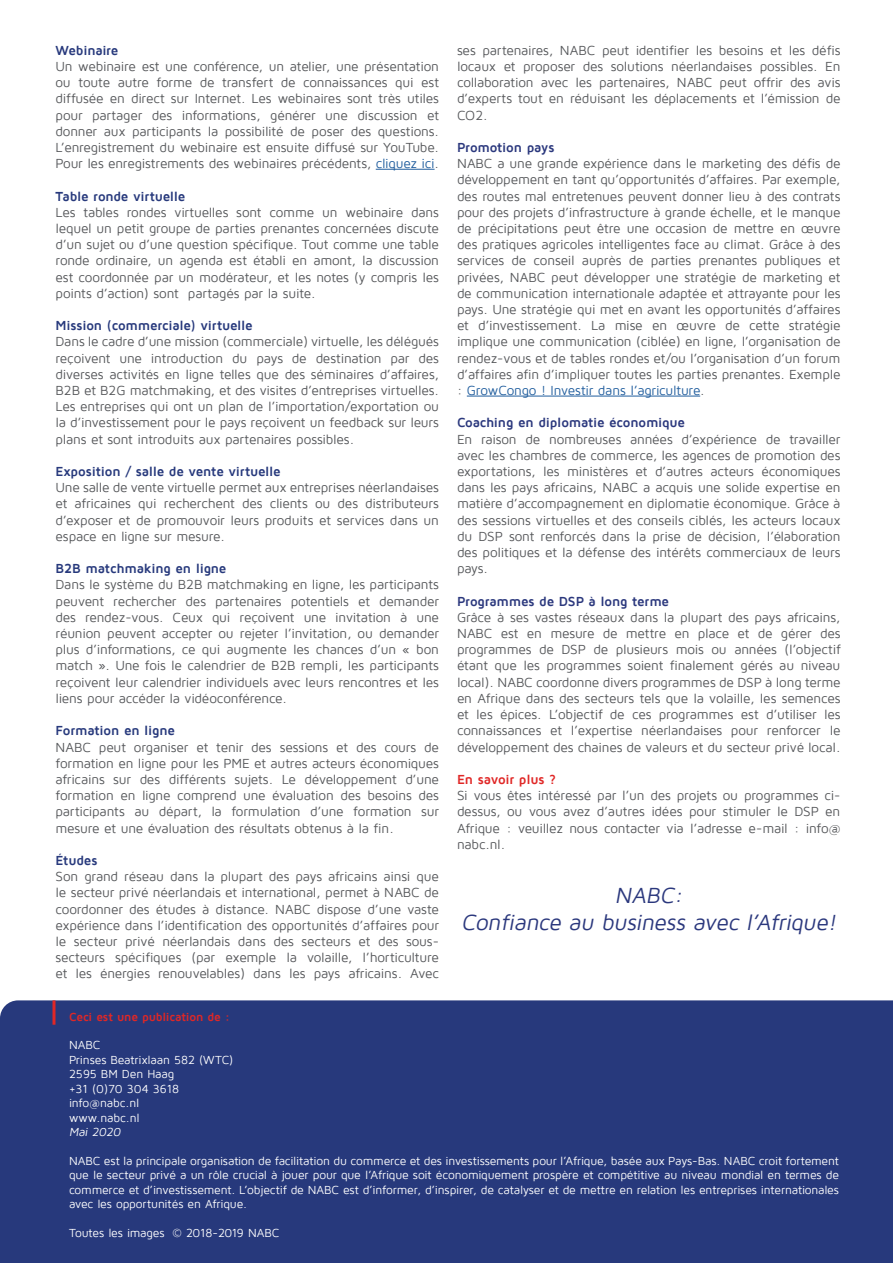
<style>
.page{position:relative;width:893px;height:1263px;background:#fff}
.page>*{position:absolute;margin:0;border:0;box-sizing:border-box;transform-origin:0 0}
.t1{font:italic 22.5px/27px "Maven Pro";color:#2b387d;text-align:center}
.t2{font:13.5px/16.2px "Maven Pro";letter-spacing:-.015em;color:#55575a;text-align:justify}
.t3{font:700 13.5px "Maven Pro";letter-spacing:-.015em;color:#27397c}
.t4{font:700 13.5px "Maven Pro";letter-spacing:-.015em;color:#2b387d}
.t5{font:700 13.5px "Maven Pro";letter-spacing:-.02em;color:#e02726}
.t6{font:12px/14.4px "Maven Pro";letter-spacing:-.015em;color:#fff}
.t7{font:700 12px "Maven Pro";letter-spacing:-.015em;color:#e02726}
.t8{font:italic 12px "Maven Pro";color:#fff}
.s1{color:#215e9e}
</style>
<div class="page">
<hr style="left:376px;top:169px;width:59px;height:1px;background:#215e9e">
<hr style="left:467px;top:396px;width:233px;height:1px;background:#215e9e">
<div style="left:0;top:1000px;width:893px;height:263px;background:#27397c"></div>
<svg style="left:52px;top:1000px;width:4px;height:25px"></svg>
<p class="t3" style="left:56px;top:43px;width:65px">Webinaire</p>
<p class="t2" style="left:56px;top:59px;width:385px">Un webinaire est une conférence, un atelier, une présentation ou toute autre forme de transfert de connaissances qui est diffusée en direct sur Internet. Les webinaires sont très utiles pour partager des informations, générer une discussion et donner aux participants la possibilité de poser des questions.<br>L’enregistrement du webinaire est ensuite diffusé sur YouTube.<br>Pour les enregistrements des webinaires précédents, <span class="s1">cliquez ici</span>.</p>
<p class="t3" style="left:56px;top:189px;width:131px">Table ronde virtuelle</p>
<p class="t2" style="left:56px;top:204px;width:385px">Les tables rondes virtuelles sont comme un webinaire dans lequel un petit groupe de parties prenantes concernées discute d’un sujet ou d’une question spécifique. Tout comme une table ronde ordinaire, un agenda est établi en amont, la discussion est coordonnée par un modérateur, et les notes (y compris les points d’action) sont partagés par la suite.</p>
<p class="t3" style="left:56px;top:319px;width:199px">Mission (commerciale) virtuelle</p>
<p class="t2" style="left:56px;top:334px;width:385px">Dans le cadre d’une mission (commerciale) virtuelle, les délégués reçoivent une introduction du pays de destination par des diverses activités en ligne telles que des séminaires d’affaires, B2B et B2G matchmaking, et des visites d’entreprises virtuelles.<br>Les entreprises qui ont un plan de l’importation/exportation ou la d’investissement pour le pays reçoivent un feedback sur leurs plans et sont introduits aux partenaires possibles.</p>
<p class="t3" style="left:56px;top:464px;width:227px">Exposition / salle de vente virtuelle</p>
<p class="t2" style="left:56px;top:480px;width:385px">Une salle de vente virtuelle permet aux entreprises néerlandaises et africaines qui recherchent des clients ou des distributeurs d’exposer et de promouvoir leurs produits et services dans un espace en ligne sur mesure.</p>
<p class="t3" style="left:56px;top:562px;width:173px">B2B matchmaking en ligne</p>
<p class="t2" style="left:56px;top:577px;width:385px">Dans le système du B2B matchmaking en ligne, les participants peuvent rechercher des partenaires potentiels et demander des rendez-vous. Ceux qui reçoivent une invitation à une réunion peuvent accepter ou rejeter l’invitation, ou demander plus d’informations, ce qui augmente les chances d’un « bon match ». Une fois le calendrier de B2B rempli, les participants reçoivent leur calendrier individuels avec leurs rencontres et les liens pour accéder la vidéoconférence.</p>
<p class="t3" style="left:56px;top:724px;width:121px">Formation en ligne</p>
<p class="t2" style="left:56px;top:739px;width:385px">NABC peut organiser et tenir des sessions et des cours de formation en ligne pour les PME et autres acteurs économiques africains sur des différents sujets. Le développement d’une formation en ligne comprend une évaluation des besoins des participants au départ, la formulation d’une formation sur mesure et une évaluation des résultats obtenus à la fin.</p>
<p class="t3" style="left:56px;top:853px;width:44px">Études</p>
<p class="t2" style="left:56px;top:869px;width:385px">Son grand réseau dans la plupart des pays africains ainsi que le secteur privé néerlandais et international, permet à NABC de coordonner des études à distance. NABC dispose d’une vaste expérience dans l’identification des opportunités d’affaires pour le secteur privé néerlandais dans des secteurs et des sous&shy;secteurs spécifiques (par exemple la volaille, l’horticulture et les énergies renouvelables) dans les pays africains. Avec</p>
<p class="t2" style="left:457px;top:42px;width:385px">ses partenaires, NABC peut identifier les besoins et les défis locaux et proposer des solutions néerlandaises possibles. En collaboration avec les partenaires, NABC peut offrir des avis d’experts tout en réduisant les déplacements et l’émission de CO2.</p>
<p class="t4" style="left:457px;top:140px;width:99px">Promotion pays</p>
<p class="t2" style="left:457px;top:156px;width:385px">NABC a une grande expérience dans le marketing des défis de développement en tant qu’opportunités d’affaires. Par exemple, des routes mal entretenues peuvent donner lieu à des contrats pour des projets d’infrastructure à grande échelle, et le manque de précipitations peut être une occasion de mettre en œuvre des pratiques agricoles intelligentes face au climat. Grâce à des services de conseil auprès de parties prenantes publiques et privées, NABC peut développer une stratégie de marketing et de communication internationale adaptée et attrayante pour les pays. Une stratégie qui met en avant les opportunités d’affaires et d’investissement. La mise en œuvre de cette stratégie implique une communication (ciblée) en ligne, l’organisation de rendez-vous et de tables rondes et/ou l’organisation d’un forum d’affaires afin d’impliquer toutes les parties prenantes. Exemple : <span class="s1">GrowCongo ! Investir dans l’agriculture</span>.</p>
<p class="t4" style="left:457px;top:416px;width:230px">Coaching en diplomatie économique</p>
<p class="t2" style="left:457px;top:431px;width:385px">En raison de nombreuses années d’expérience de travailler avec les chambres de commerce, les agences de promotion des exportations, les ministères et d’autres acteurs économiques dans les pays africains, NABC a acquis une solide expertise en matière d’accompagnement en diplomatie économique. Grâce à des sessions virtuelles et des conseils ciblés, les acteurs locaux du DSP sont renforcés dans la prise de décision, l’élaboration des politiques et la défense des intérêts commerciaux de leurs pays.</p>
<p class="t4" style="left:457px;top:594px;width:214px">Programmes de DSP à long terme</p>
<p class="t2" style="left:457px;top:609px;width:385px">Grâce à ses vastes réseaux dans la plupart des pays africains, NABC est en mesure de mettre en place et de gérer des programmes de DSP de plusieurs mois ou années (l’objectif étant que les programmes soient finalement gérés au niveau local). NABC coordonne divers programmes de DSP à long terme en Afrique dans des secteurs tels que la volaille, les semences et les épices. L’objectif de ces programmes est d’utiliser les connaissances et l’expertise néerlandaises pour renforcer le développement des chaines de valeurs et du secteur privé local.</p>
<p class="t5" style="left:457px;top:772px;width:100px">En savoir plus ?</p>
<p class="t2" style="left:457px;top:788px;width:385px">Si vous êtes intéressé par l’un des projets ou programmes ci&shy;dessus, ou vous avez d’autres idées pour stimuler le DSP en Afrique : veuillez nous contacter via l’adresse e-mail : info@ nabc.nl.</p>
<h1 class="t1" style="left:461px;top:882px;width:381px">NABC:<br>Confiance au business avec l’Afrique!</h1>
<p class="t7" style="left:69px;top:1010px;width:162px">Ceci est une publication de :</p>
<p class="t6" style="left:69px;top:1038px;width:166px">NABC<br>Prinses Beatrixlaan 582 (WTC)<br>2595 BM Den Haag<br>+31 (0)70 304 3618 info@nabc.nl<br>www.nabc.nl</p>
<p class="t8" style="left:69px;top:1125px;width:55px">Mai 2020</p>
<p class="t6" style="left:69px;top:1153px;width:771px;text-align:justify">NABC est la principale organisation de facilitation du commerce et des investissements pour l’Afrique, basée aux Pays-Bas. NABC croit fortement que le secteur privé a un rôle crucial à jouer pour que l’Afrique soit économiquement prospère et compétitive au niveau mondial en termes de commerce et d’investissement. L’objectif de NABC est d’informer, d’inspirer, de catalyser et de mettre en relation les entreprises internationales avec les opportunités en Afrique.</p>
<p class="t6" style="left:69px;top:1225px;width:212px">Toutes les images © 2018-2019 NABC</p>
</div>
